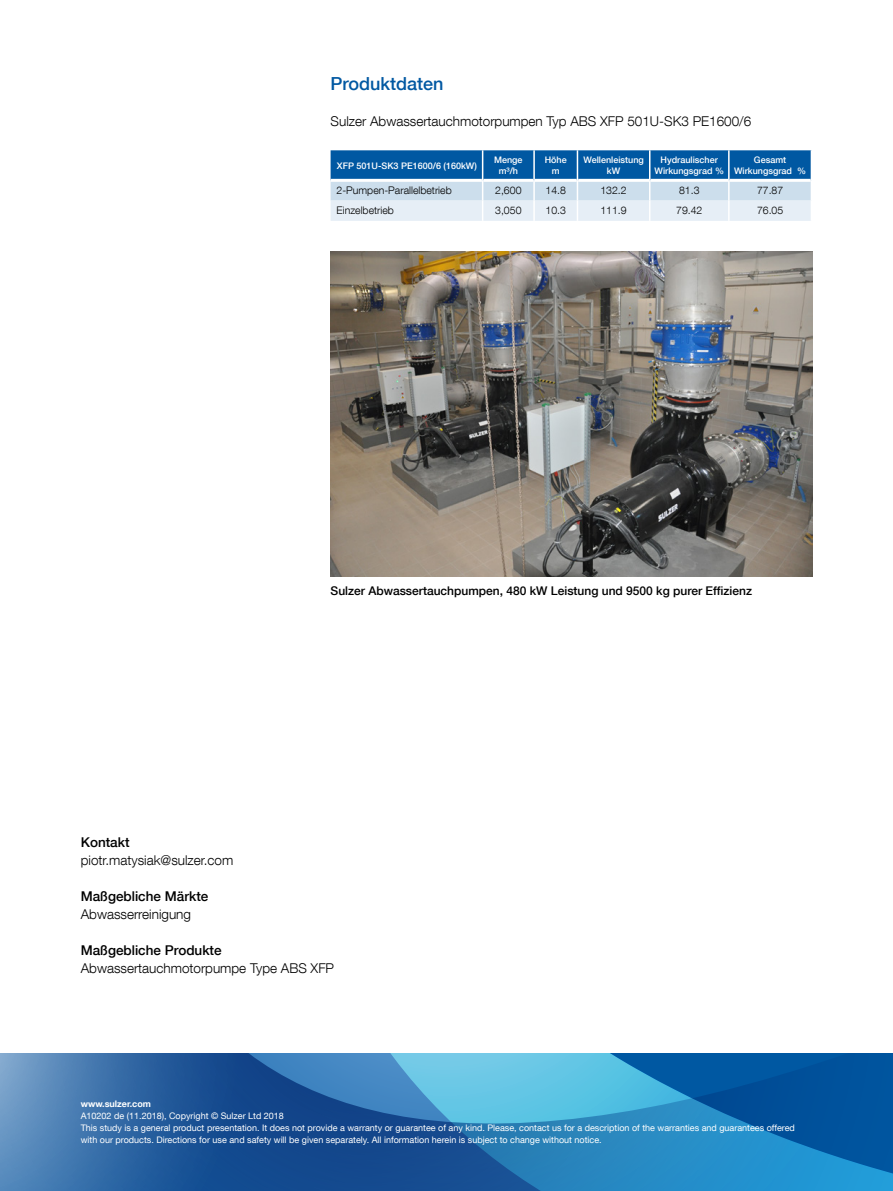
<style>
.page{position:relative;width:893px;height:1191px;background:#fff}
.page>*{position:absolute;margin:0;border:0;box-sizing:border-box;transform-origin:0 0}
.Subheading{font:500 18px "Helvetica Neue LT Com";color:#0058a2}
.leipis{font:300 13.5px "Helvetica Neue LT Com";color:#000}
.Subheading-2{font:300 13.5px "Helvetica Neue LT Com";color:#000}
.leipis-2{font:500 13.5px "Helvetica Neue LT Com";color:#000}
.väliotsikko{font:500 13.5px "Helvetica Neue LT Com";color:#000}
.t1{font:500 12px "Helvetica Neue LT Com";color:#000}
.täppyläteksti{font:300 10.5px "Helvetica Neue LT Com";color:#000}
.t2{font:9px/12px "Helvetica Neue LT Com";color:#fff}
.täppyläteksti-2{font:500 9px/10.8px "Helvetica Neue LT Com";color:#fff;text-align:center}
.t3{font:700 9px "Helvetica Neue LT Com";color:#fff}
</style>
<div class="page">
<svg style="left:331px;top:150px;width:481px;height:71px;background:#86b0d2"></svg>
<svg style="left:0;top:1053px;width:893px;height:138px;background:#2a74b0"></svg>
<img style="left:331px;top:251px;width:481px;height:325px">
<p class="Subheading" style="left:331px;top:73px;width:115px">Produktdaten</p>
<p class="Subheading-2" style="left:331px;top:113px;width:422px">Sulzer Abwassertauchmotorpumpen Typ ABS XFP 501U-SK3 PE1600/6</p>
<p class="täppyläteksti-2" style="left:337px;top:160px;width:141px">XFP 501U-SK3 PE1600/6 (160kW)</p>
<p class="täppyläteksti-2" style="left:494px;top:154px;width:30px">Menge m³/h</p>
<p class="täppyläteksti-2" style="left:545px;top:154px;width:24px">Höhe m</p>
<p class="täppyläteksti-2" style="left:583px;top:154px;width:62px">Wellenleistung kW</p>
<p class="täppyläteksti-2" style="left:654px;top:154px;width:71px">Hydraulischer<br>Wirkungsgrad %</p>
<p class="täppyläteksti-2" style="left:734px;top:154px;width:74px">Gesamt<br>Wirkungsgrad %</p>
<p class="täppyläteksti" style="left:337px;top:184px;width:117px">2-Pumpen-Parallelbetrieb</p>
<p class="täppyläteksti" style="left:495px;top:184px;width:28px">2,600</p>
<p class="täppyläteksti" style="left:546px;top:184px;width:22px">14.8</p>
<p class="täppyläteksti" style="left:600px;top:184px;width:28px">132.2</p>
<p class="täppyläteksti" style="left:679px;top:184px;width:22px">81.3</p>
<p class="täppyläteksti" style="left:757px;top:184px;width:28px">77.87</p>
<p class="täppyläteksti" style="left:337px;top:204px;width:59px">Einzelbetrieb</p>
<p class="täppyläteksti" style="left:495px;top:204px;width:28px">3,050</p>
<p class="täppyläteksti" style="left:546px;top:204px;width:22px">10.3</p>
<p class="täppyläteksti" style="left:600px;top:204px;width:28px">111.9</p>
<p class="täppyläteksti" style="left:676px;top:204px;width:28px">79.42</p>
<p class="täppyläteksti" style="left:757px;top:204px;width:28px">76.05</p>
<p class="t1" style="left:331px;top:583px;width:423px">Sulzer Abwassertauchpumpen, 480 kW Leistung und 9500 kg purer Effizienz</p>
<p class="väliotsikko" style="left:81px;top:833px;width:50px">Kontakt</p>
<p class="leipis" style="left:81px;top:851px;width:154px">piotr.matysiak@sulzer.com</p>
<p class="leipis-2" style="left:81px;top:887px;width:129px">Maßgebliche Märkte</p>
<p class="leipis" style="left:81px;top:905px;width:112px">Abwasserreinigung</p>
<p class="leipis-2" style="left:81px;top:941px;width:142px">Maßgebliche Produkte</p>
<p class="leipis" style="left:81px;top:959px;width:255px">Abwassertauchmotorpumpe Type ABS XFP</p>
<p class="t3" style="left:81px;top:1098px;width:72px">www.sulzer.com</p>
<p class="t2" style="left:81px;top:1109px;width:205px">A10202 de (11.2018), Copyright © Sulzer Ltd 2018</p>
<p class="t2" style="left:81px;top:1121px;width:716px">This study is a general product presentation. It does not provide a warranty or guarantee of any kind. Please, contact us for a description of the warranties and guarantees offered with our products. Directions for use and safety will be given separately. All information herein is subject to change without notice.</p>
</div>
